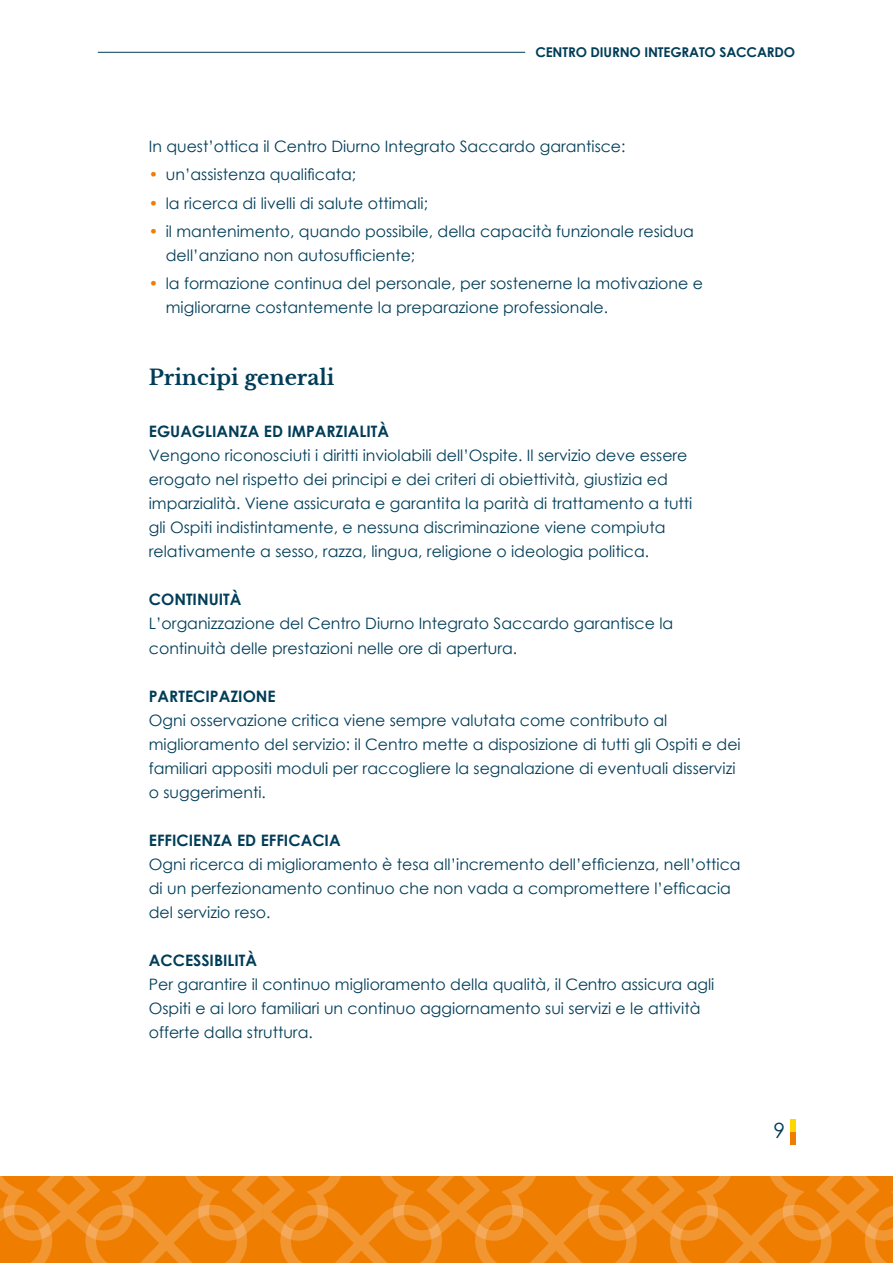
<style>
.page{position:relative;width:893px;height:1263px;background:#fff}
.page>*{position:absolute;margin:0;border:0;box-sizing:border-box;transform-origin:0 0}
.t1{font:700 21px "Libre Baskerville";color:#003d58}
.t2{font:21px "Century Gothic";color:#003d58}
.t3{font:15.75px/24px "Century Gothic";color:#003d58}
.t4{font:700 15.75px "Century Gothic";color:#003d58}
.t5{font:700 13.5px "Century Gothic";letter-spacing:-.01em;color:#003d58}
.s1{color:#ef7d00}
</style>
<div class="page">
<svg style="left:0;top:1176px;width:893px;height:87px;background:#f08714"></svg>
<div style="left:790px;top:1132px;width:5px;height:12px;background:#ef7d00"></div>
<div style="left:790px;top:1119px;width:5px;height:13px;background:#ffd600"></div>
<hr style="left:98px;top:52px;width:427px;height:1px;background:#003d58">
<p class="t5" style="left:535px;top:42px;width:261px">CENTRO DIURNO INTEGRATO SACCARDO</p>
<p class="t3" style="left:149px;top:134px;width:478px">In quest’ottica il Centro Diurno Integrato Saccardo garantisce:</p>
<p class="t3" style="left:149px;top:162px;width:209px"><span class="s1">•</span> un’assistenza qualificata;</p>
<p class="t3" style="left:149px;top:191px;width:281px"><span class="s1">•</span> la ricerca di livelli di salute ottimali;</p>
<p class="t3" style="left:166px;top:219px;width:530px;text-indent:-17px"><span class="s1">•</span> il mantenimento, quando possibile, della capacità funzionale residua dell’anziano non autosufficiente;</p>
<p class="t3" style="left:166px;top:271px;width:539px;text-indent:-17px"><span class="s1">•</span> la formazione continua del personale, per sostenerne la motivazione e migliorarne costantemente la preparazione professionale.</p>
<h1 class="t1" style="left:149px;top:365px;width:187px">Principi generali</h1>
<p class="t4" style="left:149px;top:420px;width:242px">EGUAGLIANZA ED IMPARZIALITÀ</p>
<p class="t3" style="left:149px;top:443px;width:545px">Vengono riconosciuti i diritti inviolabili dell’Ospite. Il servizio deve essere erogato nel rispetto dei principi e dei criteri di obiettività, giustizia ed imparzialità. Viene assicurata e garantita la parità di trattamento a tutti gli Ospiti indistintamente, e nessuna discriminazione viene compiuta relativamente a sesso, razza, lingua, religione o ideologia politica.</p>
<p class="t4" style="left:149px;top:588px;width:94px">CONTINUITÀ</p>
<p class="t3" style="left:149px;top:611px;width:526px">L’organizzazione del Centro Diurno Integrato Saccardo garantisce la continuità delle prestazioni nelle ore di apertura.</p>
<p class="t4" style="left:149px;top:684px;width:128px">PARTECIPAZIONE</p>
<p class="t3" style="left:149px;top:707px;width:593px">Ogni osservazione critica viene sempre valutata come contributo al miglioramento del servizio: il Centro mette a disposizione di tutti gli Ospiti e dei familiari appositi moduli per raccogliere la segnalazione di eventuali disservizi o suggerimenti.</p>
<p class="t4" style="left:149px;top:828px;width:193px">EFFICIENZA ED EFFICACIA</p>
<p class="t3" style="left:149px;top:852px;width:593px">Ogni ricerca di miglioramento è tesa all’incremento dell’efficienza, nell’ottica di un perfezionamento continuo che non vada a compromettere l’efficacia del servizio reso.</p>
<p class="t4" style="left:149px;top:948px;width:110px">ACCESSIBILITÀ</p>
<p class="t3" style="left:149px;top:972px;width:567px">Per garantire il continuo miglioramento della qualità, il Centro assicura agli<br>Ospiti e ai loro familiari un continuo aggiornamento sui servizi e le attività offerte dalla struttura.</p>
<h1 class="t2" style="left:773px;top:1116px;width:13px">9</h1>
</div>
